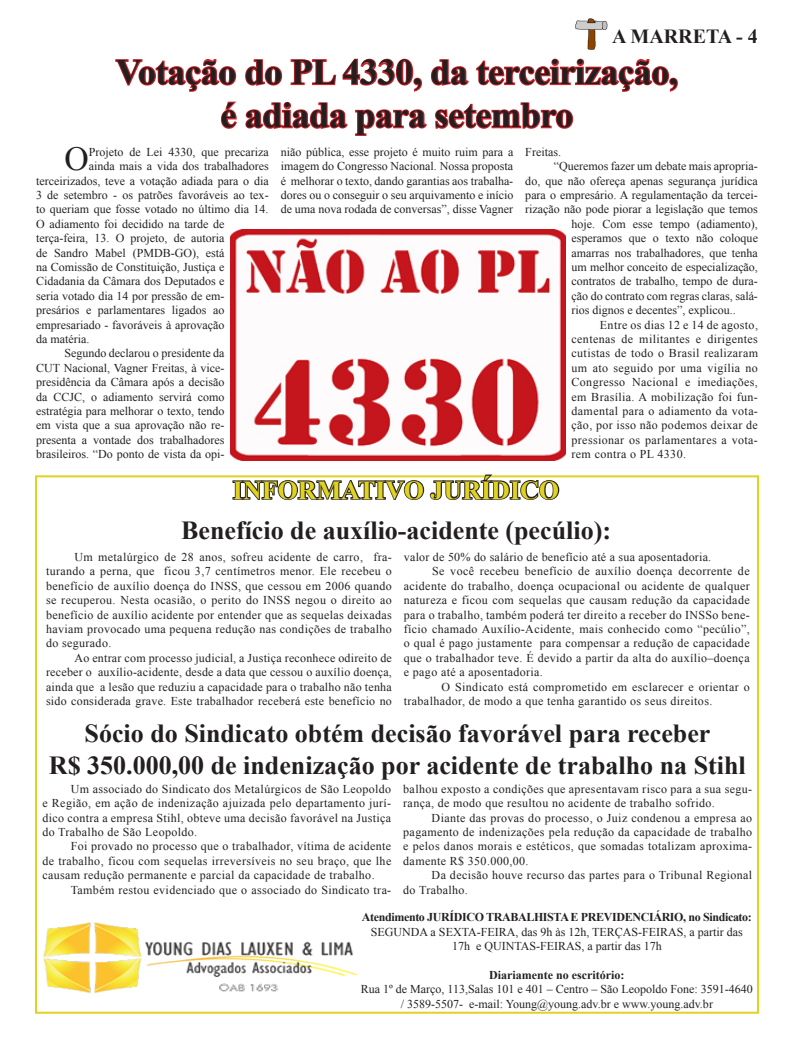
<style>
.page{position:relative;width:794px;height:1049px;background:#fff}
.page>*{position:absolute;margin:0;border:0;box-sizing:border-box;transform-origin:0 0}
.t1{font:700 36px "Times New Roman";letter-spacing:-.01em;color:#231f20}
.t2{font:33.7px "Times New Roman";color:#231f20}
.t3{font:700 26px "Times New Roman";color:#231f20}
.t4{font:700 26px "Times New Roman";color:#e1d31d}
.t5{font:700 20px "Times New Roman";color:#231f20}
.t6{font:12px/14.4px "Times New Roman";color:#231f20;text-align:justify}
.t7{font:12px/14.4px "Times New Roman";letter-spacing:.03em;color:#231f20}
.t8{font:700 12px "Times New Roman";letter-spacing:-.03em;color:#231f20}
.t9{font:12px "Times New Roman";letter-spacing:.02em;color:#231f20}
.t10{font:700 12px "Times New Roman";color:#231f20}
</style>
<div class="page">
<img style="left:575px;top:18px;width:33px;height:32px">
<svg style="left:115px;top:59px;width:122px;height:33px"></svg>
<svg style="left:245px;top:59px;width:38px;height:27px"></svg>
<svg style="left:290px;top:58px;width:133px;height:34px"></svg>
<svg style="left:430px;top:58px;width:248px;height:34px"></svg>
<svg style="left:220px;top:101px;width:354px;height:35px"></svg>
<img style="left:230px;top:230px;width:336px;height:230px">
<img style="left:43px;top:922px;width:313px;height:71px">
<svg style="left:231px;top:474px;width:329px;height:26px"></svg>
<p class="t5" style="left:612px;top:22px;width:147px">A MARRETA - 4</p>
<p class="t1" style="left:116px;top:47px;width:563px">Votação do PL 4330, da terceirização,</p>
<p class="t1" style="left:220px;top:90px;width:354px">é adiada para setembro</p>
<p class="t2" style="left:64px;top:136px;width:26px">O</p>
<p class="t6" style="left:89px;top:144px;width:181px">Projeto de Lei 4330, que precariza</p>
<p class="t6" style="left:89px;top:159px;width:181px">ainda mais a vida dos trabalhadores</p>
<p class="t6" style="left:36px;top:173px;width:234px">terceirizados, teve a votação adiada para o dia</p>
<p class="t6" style="left:36px;top:188px;width:234px">3 de setembro - os patrões favoráveis ao tex-</p>
<p class="t6" style="left:36px;top:202px;width:234px">to queriam que fosse votado no último dia 14.</p>
<p class="t6" style="left:36px;top:216px;width:190px">O adiamento foi decidido na tarde de</p>
<p class="t6" style="left:36px;top:231px;width:190px">terça-feira, 13. O projeto, de autoria</p>
<p class="t6" style="left:36px;top:245px;width:190px">de Sandro Mabel (PMDB-GO), está</p>
<p class="t6" style="left:36px;top:260px;width:190px">na Comissão de Constituição, Justiça e</p>
<p class="t6" style="left:36px;top:274px;width:190px">Cidadania da Câmara dos Deputados e</p>
<p class="t6" style="left:36px;top:288px;width:190px">seria votado dia 14 por pressão de em-</p>
<p class="t6" style="left:36px;top:303px;width:190px">presários e parlamentares ligados ao</p>
<p class="t6" style="left:36px;top:317px;width:190px">empresariado - favoráveis à aprovação</p>
<p class="t6" style="left:36px;top:332px;width:55px">da matéria.</p>
<p class="t6" style="left:36px;top:346px;width:190px;text-indent:28px">Segundo declarou o presidente da CUT Nacional, Vagner Freitas, à vice&shy;presidência da Câmara após a decisão da CCJC, o adiamento servirá como estratégia para melhorar o texto, tendo em vista que a sua aprovação não re&shy;presenta a vontade dos trabalhadores brasileiros. “Do ponto de vista da opi-</p>
<p class="t6" style="left:281px;top:144px;width:234px">nião pública, esse projeto é muito ruim para a imagem do Congresso Nacional. Nossa proposta é melhorar o texto, dando garantias aos trabalha&shy;dores ou o conseguir o seu arquivamento e início de uma nova rodada de conversas”, disse Vagner</p>
<p class="t6" style="left:525px;top:144px;width:37px">Freitas.</p>
<p class="t6" style="left:553px;top:159px;width:206px">“Queremos fazer um debate mais apropria-</p>
<p class="t6" style="left:525px;top:173px;width:234px">do, que não ofereça apenas segurança jurídica</p>
<p class="t6" style="left:525px;top:188px;width:234px">para o empresário. A regulamentação da tercei-</p>
<p class="t6" style="left:525px;top:202px;width:234px">rização não pode piorar a legislação que temos</p>
<p class="t6" style="left:571px;top:216px;width:188px">hoje. Com esse tempo (adiamento),</p>
<p class="t6" style="left:571px;top:231px;width:188px">esperamos que o texto não coloque</p>
<p class="t6" style="left:571px;top:245px;width:188px">amarras nos trabalhadores, que tenha</p>
<p class="t6" style="left:571px;top:260px;width:188px">um melhor conceito de especialização,</p>
<p class="t6" style="left:571px;top:274px;width:188px">contratos de trabalho, tempo de dura-</p>
<p class="t6" style="left:571px;top:288px;width:188px">ção do contrato com regras claras, salá-</p>
<p class="t6" style="left:571px;top:303px;width:166px">rios dignos e decentes”, explicou..</p>
<p class="t6" style="left:571px;top:317px;width:188px;text-indent:28px">Entre os dias 12 e 14 de agosto, centenas de militantes e dirigentes cutistas de todo o Brasil realizaram um ato seguido por uma vigília no Congresso Nacional e imediações, em Brasília. A mobilização foi fun&shy;damental para o adiamento da vota&shy;ção, por isso não podemos deixar de pressionar os parlamentares a vota&shy;rem contra o PL 4330.</p>
<p class="t4" style="left:233px;top:472px;width:328px">INFORMATIVO JURÍDICO</p>
<p class="t3" style="left:181px;top:512px;width:431px">Benefício de auxílio-acidente (pecúlio):</p>
<p class="t6" style="left:46px;top:549px;width:347px;text-indent:28px">Um metalúrgico de 28 anos, sofreu acidente de carro, fra&shy;turando a perna, que ficou 3,7 centímetros menor. Ele recebeu o benefício de auxílio doença do INSS, que cessou em 2006 quando se recuperou. Nesta ocasião, o perito do INSS negou o direito ao benefício de auxílio acidente por entender que as sequelas deixadas haviam provocado uma pequena redução nas condições de trabalho do segurado.</p>
<p class="t6" style="left:46px;top:650px;width:347px;text-indent:28px">Ao entrar com processo judicial, a Justiça reconhece odireito de receber o auxílio-acidente, desde a data que cessou o auxílio doença, ainda que a lesão que reduziu a capacidade para o trabalho não tenha sido considerada grave. Este trabalhador receberá este benefício no</p>
<p class="t9" style="left:404px;top:549px;width:309px">valor de 50% do salário de benefício até a sua aposentadoria.</p>
<p class="t6" style="left:404px;top:564px;width:347px;text-indent:28px">Se você recebeu benefício de auxílio doença decorrente de acidente do trabalho, doença ocupacional ou acidente de qualquer natureza e ficou com sequelas que causam redução da capacidade para o trabalho, também poderá ter direito a receber do INSSo bene&shy;fício chamado Auxílio-Acidente, mais conhecido como “pecúlio”, o qual é pago justamente para compensar a redução de capacidade que o trabalhador teve. É devido a partir da alta do auxílio–doença e pago até a aposentadoria.</p>
<p class="t7" style="left:404px;top:679px;width:347px;text-indent:38px">O Sindicato está comprometido em esclarecer e orientar o trabalhador, de modo a que tenha garantido os seus direitos.</p>
<p class="t3" style="left:85px;top:716px;width:627px">Sócio do Sindicato obtém decisão favorável para receber</p>
<p class="t3" style="left:49px;top:747px;width:698px">R$ 350.000,00 de indenização por acidente de trabalho na Stihl</p>
<p class="t6" style="left:42px;top:781px;width:350px;text-indent:28px">Um associado do Sindicato dos Metalúrgicos de São Leopoldo e Região, em ação de indenização ajuizada pelo departamento jurí&shy;dico contra a empresa Stihl, obteve uma decisão favorável na Justiça do Trabalho de São Leopoldo.</p>
<p class="t6" style="left:42px;top:839px;width:350px;text-indent:28px">Foi provado no processo que o trabalhador, vítima de acidente de trabalho, ficou com sequelas irreversíveis no seu braço, que lhe causam redução permanente e parcial da capacidade de trabalho.</p>
<p class="t7" style="left:71px;top:882px;width:322px">Também restou evidenciado que o associado do Sindicato tra-</p>
<p class="t7" style="left:403px;top:781px;width:350px">balhou exposto a condições que apresentavam risco para a sua segu&shy;rança, de modo que resultou no acidente de trabalho sofrido.</p>
<p class="t6" style="left:403px;top:810px;width:350px;text-indent:28px">Diante das provas do processo, o Juiz condenou a empresa ao pagamento de indenizações pela redução da capacidade de trabalho e pelos danos morais e estéticos, que somadas totalizam aproxima&shy;damente R$ 350.000,00.</p>
<p class="t7" style="left:403px;top:868px;width:350px;text-indent:28px">Da decisão houve recurso das partes para o Tribunal Regional do Trabalho.</p>
<p class="t8" style="left:362px;top:909px;width:391px">Atendimento JURÍDICO TRABALHISTA E PREVIDENCIÁRIO, no Sindicato:</p>
<p class="t6" style="left:371px;top:924px;width:373px;text-align:center">SEGUNDA a SEXTA-FEIRA, das 9h às 12h, TERÇAS-FEIRAS, a partir das<br>17h e QUINTAS-FEIRAS, a partir das 17h</p>
<p class="t10" style="left:489px;top:967px;width:137px">Diariamente no escritório:</p>
<p class="t6" style="left:361px;top:982px;width:393px;text-align:center">Rua 1º de Março, 113,Salas 101 e 401 – Centro – São Leopoldo Fone: 3591-4640 / 3589-5507- e-mail: Young@young.adv.br e www.young.adv.br</p>
</div>
